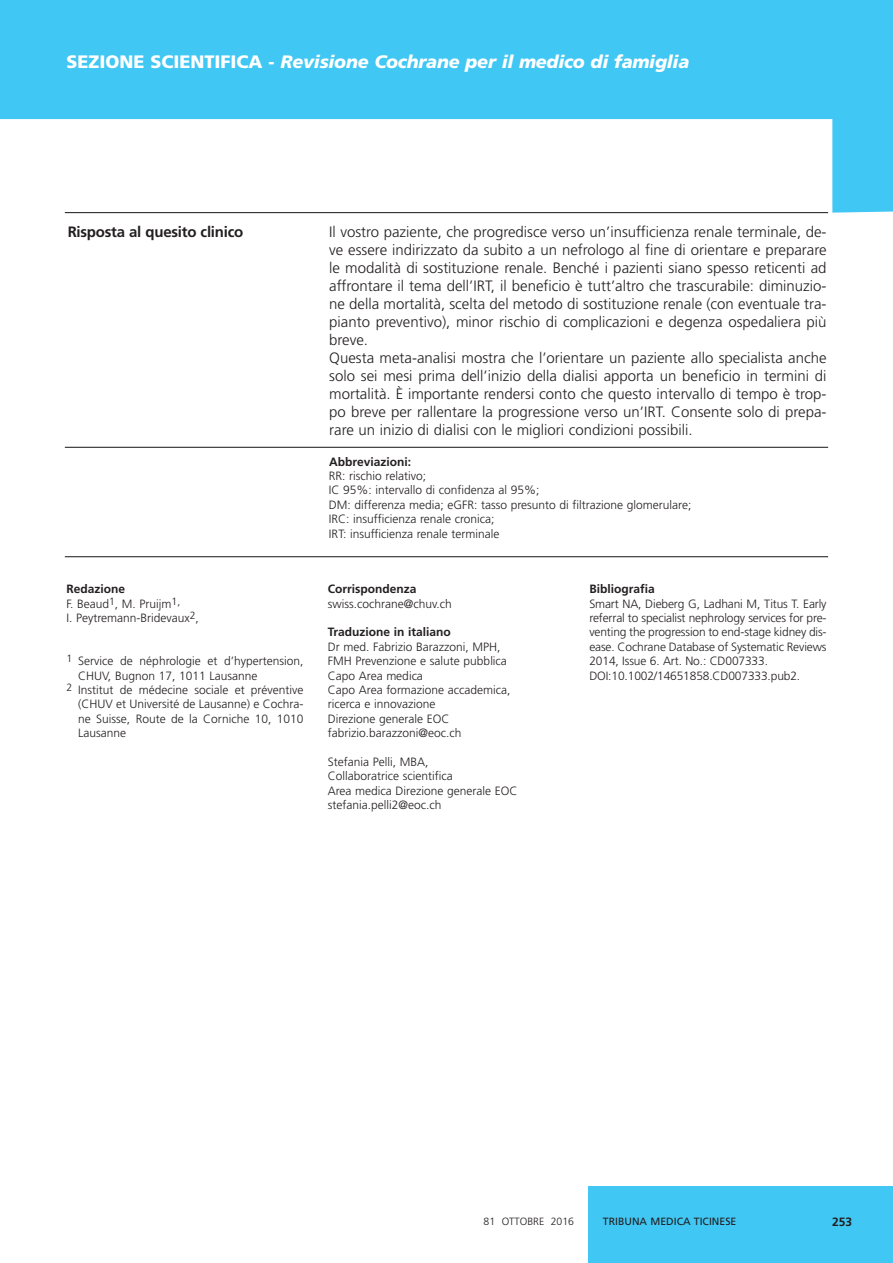
<style>
.page{position:relative;width:893px;height:1263px;background:#fff}
.page>*{position:absolute;margin:0;border:0;box-sizing:border-box;transform-origin:0 0}
.t1{font:italic 900 18px "Frutiger";letter-spacing:-.01em;color:#fff}
.t2{font:300 15px/18px "Frutiger";color:#231f20}
.t3{font:700 15px "Frutiger";letter-spacing:-.015em;color:#231f20}
.t4{font:300 12px/14.4px "Frutiger";color:#231f20}
.t5{font:700 12px "Frutiger";color:#231f20}
.t6{font:10.5px "Frutiger";color:#231f20}
.t7{font:300 10.5px "Frutiger";color:#231f20}
.s1{font-style:normal}
.s2{font-weight:700}
</style>
<div class="page">
<svg style="left:0;top:0;width:893px;height:213px;fill:#40c7f4"></svg>
<div style="left:588px;top:1186px;width:305px;height:77px;background:#40c7f4"></div>
<hr style="left:65px;top:212px;width:763px;height:1px;background:#231f20">
<hr style="left:65px;top:556px;width:763px;height:1px;background:#231f20">
<hr style="left:65px;top:447px;width:763px;height:1px;background:#231f20">
<h1 class="t1" style="left:66px;top:55px;width:624px"><span class="s1">SEZIONE SCIENTIFICA -</span> Revisione Cochrane per il medico di famiglia</h1>
<p class="t3" style="left:68px;top:226px;width:177px">Risposta al quesito clinico</p>
<p class="t4" style="left:66px;top:583px;width:134px"><span class="s2">Redazione<br></span>F. Beaud<sup>1</sup>, M. Pruijm<sup>1,<br></sup>I. Peytremann-Bridevaux<sup>2</sup>,</p>
<p class="t4" style="left:66px;top:655px;width:239px"><sup>1</sup> Service de néphrologie et d’hypertension,</p>
<p class="t4" style="left:78px;top:669px;width:181px">CHUV, Bugnon 17, 1011 Lausanne</p>
<p class="t4" style="left:66px;top:684px;width:239px"><sup>2</sup> Institut de médecine sociale et préventive</p>
<p class="t4" style="left:78px;top:698px;width:227px">(CHUV et Université de Lausanne) e Cochra-</p>
<p class="t4" style="left:78px;top:712px;width:227px">ne Suisse, Route de la Corniche 10, 1010</p>
<p class="t4" style="left:78px;top:727px;width:50px">Lausanne</p>
<p class="t2" style="left:329px;top:224px;width:499px">Il vostro paziente, che progredisce verso un’insufficienza renale terminale, de&shy;ve essere indirizzato da subito a un nefrologo al fine di orientare e preparare le modalità di sostituzione renale. Benché i pazienti siano spesso reticenti ad affrontare il tema dell’IRT, il beneficio è tutt’altro che trascurabile: diminuzio&shy;ne della mortalità, scelta del metodo di sostituzione renale (con eventuale tra&shy;pianto preventivo), minor rischio di complicazioni e degenza ospedaliera più breve.<br>Questa meta-analisi mostra che l’orientare un paziente allo specialista anche solo sei mesi prima dell’inizio della dialisi apporta un beneficio in termini di mortalità. È importante rendersi conto che questo intervallo di tempo è trop&shy;po breve per rallentare la progressione verso un’IRT. Consente solo di prepa&shy;rare un inizio di dialisi con le migliori condizioni possibili.</p>
<p class="t5" style="left:329px;top:457px;width:83px">Abbreviazioni:</p>
<p class="t4" style="left:329px;top:469px;width:364px">RR: rischio relativo;<br>IC 95%: intervallo di confidenza al 95%;<br>DM: differenza media; eGFR: tasso presunto di filtrazione glomerulare; IRC: insufficienza renale cronica;<br>IRT: insufficienza renale terminale</p>
<p class="t5" style="left:328px;top:584px;width:90px">Corrispondenza</p>
<p class="t4" style="left:328px;top:597px;width:126px">swiss.cochrane@chuv.ch</p>
<p class="t5" style="left:328px;top:627px;width:124px">Traduzione in italiano</p>
<p class="t4" style="left:328px;top:640px;width:184px">Dr med. Fabrizio Barazzoni, MPH,<br>FMH Prevenzione e salute pubblica<br>Capo Area medica<br>Capo Area formazione accademica, ricerca e innovazione<br>Direzione generale EOC fabrizio.barazzoni@eoc.ch</p>
<p class="t4" style="left:328px;top:756px;width:191px">Stefania Pelli, MBA,<br>Collaboratrice scientifica<br>Area medica Direzione generale EOC stefania.pelli2@eoc.ch</p>
<p class="t5" style="left:589px;top:584px;width:67px">Bibliografia</p>
<p class="t4" style="left:589px;top:597px;width:239px">Smart NA, Dieberg G, Ladhani M, Titus T. Early referral to specialist nephrology services for pre&shy;venting the progression to end-stage kidney dis&shy;ease. Cochrane Database of Systematic Reviews 2014, Issue 6. Art. No.: CD007333.<br>DOI:10.1002/14651858.CD007333.pub2.</p>
<p class="t7" style="left:484px;top:1216px;width:92px">81 OTTOBRE 2016</p>
<p class="t6" style="left:603px;top:1216px;width:135px">TRIBUNA MEDICA TICINESE</p>
<p class="t5" style="left:832px;top:1216px;width:22px">253</p>
</div>
